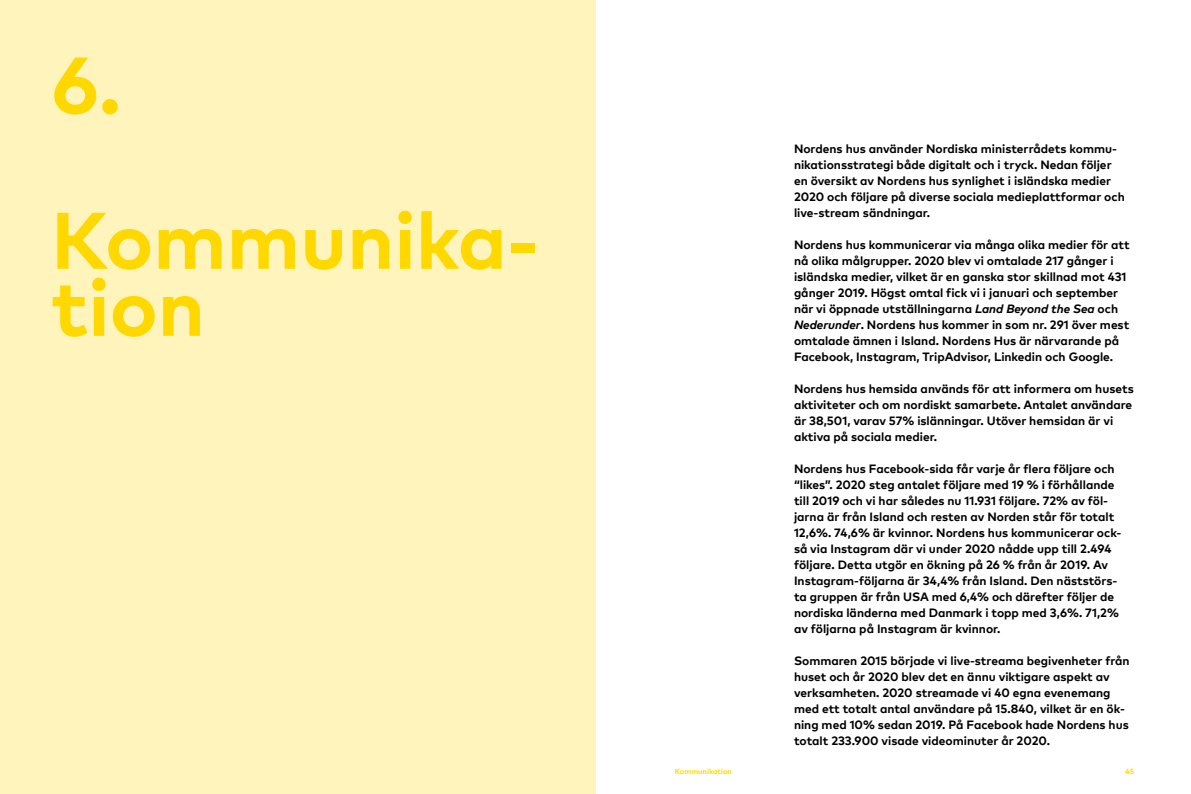
<style>
.page{position:relative;width:1191px;height:794px;background:#fff}
.page>*{position:absolute;margin:0;border:0;box-sizing:border-box;transform-origin:0 0}
.t1{font:700 80px/155.2px "Mark Pro";color:#ffd800}
.t2{font:700 12px/16px "Mark Pro";color:#000}
.t3{font:700 7.5px "Mark Pro";color:#ffd800}
.s1{font-style:italic}
</style>
<div class="page">
<div style="left:0;top:0;width:595px;height:793px;background:#fff5bc"></div>
<h1 class="t1" style="left:51px;top:1px;width:490px">6.<br>Kommunika-</h1>
<h1 class="t1" style="left:51px;top:223px;width:155px">tion</h1>
<p class="t2" style="left:794px;top:140px;width:332px">Nordens hus använder Nordiska ministerrådets kommu&shy;nikationsstrategi både digitalt och i tryck. Nedan följer en översikt av Nordens hus synlighet i isländska medier 2020 och följare på diverse sociala medieplattformar och live-stream sändningar.</p>
<p class="t2" style="left:794px;top:236px;width:337px">Nordens hus kommunicerar via många olika medier för att nå olika målgrupper. 2020 blev vi omtalade 217 gånger i isländska medier, vilket är en ganska stor skillnad mot 431 gånger 2019. Högst omtal fick vi i januari och september när vi öppnade utställningarna <span class="s1">Land Beyond the Sea</span> och <span class="s1">Nederunder</span>. Nordens hus kommer in som nr. 291 över mest omtalade ämnen i Island. Nordens Hus är närvarande på Facebook, Instagram, TripAdvisor, Linkedin och Google.</p>
<p class="t2" style="left:794px;top:380px;width:341px">Nordens hus hemsida används för att informera om husets aktiviteter och om nordiskt samarbete. Antalet användare är 38,501, varav 57% islänningar. Utöver hemsidan är vi aktiva på sociala medier.</p>
<p class="t2" style="left:794px;top:460px;width:329px">Nordens hus Facebook-sida får varje år flera följare och “likes”. 2020 steg antalet följare med 19 % i förhållande till 2019 och vi har således nu 11.931 följare. 72% av föl&shy;jarna är från Island och resten av Norden står för totalt 12,6%. 74,6% är kvinnor. Nordens hus kommunicerar ock&shy;så via Instagram där vi under 2020 nådde upp till 2.494 följare. Detta utgör en ökning på 26 % från år 2019. Av Instagram-följarna är 34,4% från Island. Den näststörs&shy;ta gruppen är från USA med 6,4% och därefter följer de nordiska länderna med Danmark i topp med 3,6%. 71,2% av följarna på Instagram är kvinnor.</p>
<p class="t2" style="left:794px;top:652px;width:337px">Sommaren 2015 började vi live-streama begivenheter från huset och år 2020 blev det en ännu viktigare aspekt av verksamheten. 2020 streamade vi 40 egna evenemang med ett totalt antal användare på 15.840, vilket är en ök&shy;ning med 10% sedan 2019. På Facebook hade Nordens hus totalt 233.900 visade videominuter år 2020.</p>
<p class="t3" style="left:675px;top:766px;width:59px">Kommunikation</p>
<p class="t3" style="left:1125px;top:766px;width:10px">45</p>
</div>
